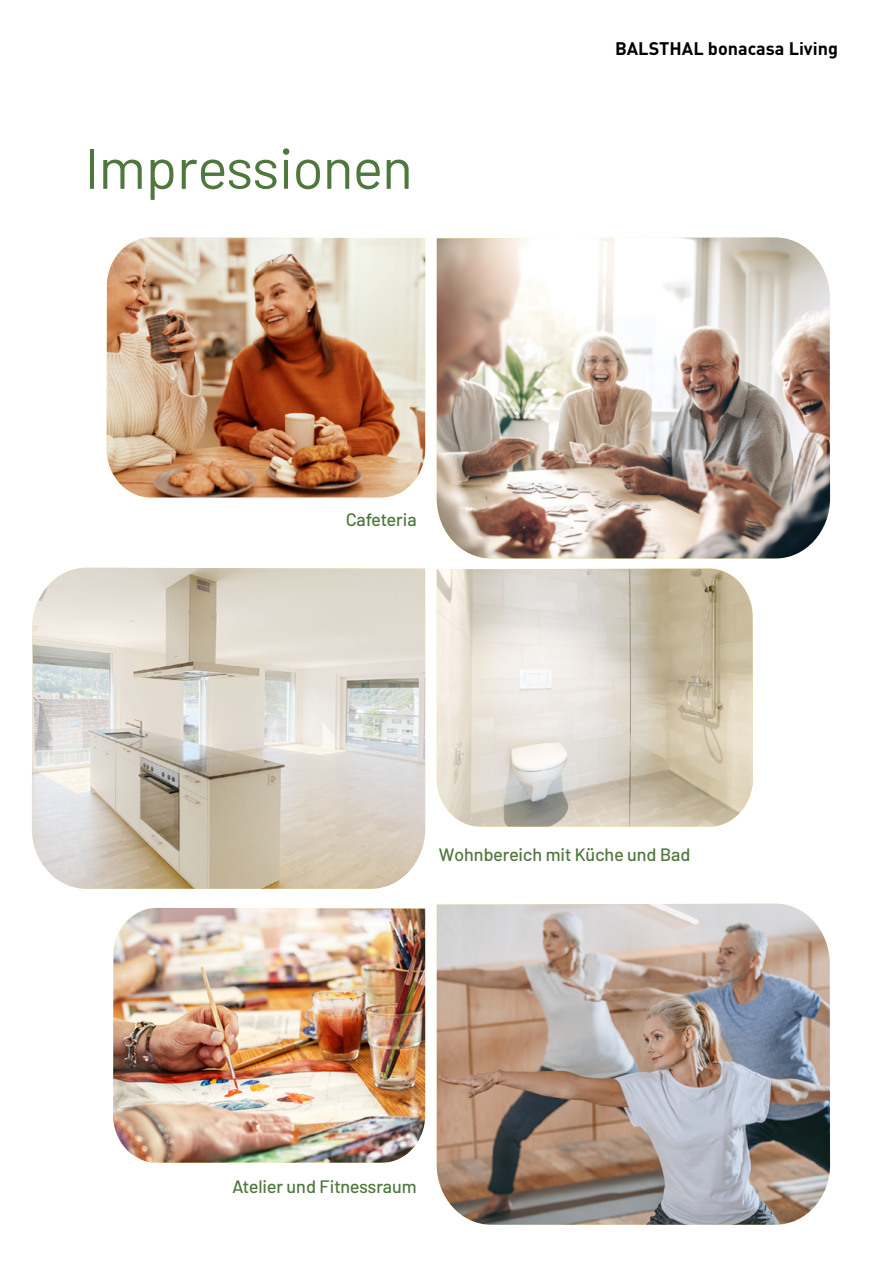
<style>
.page{position:relative;width:893px;height:1263px;background:#fff}
.page>*{position:absolute;margin:0;border:0;box-sizing:border-box;transform-origin:0 0}
.t1{font:57px "Barlow";color:#50773e}
.t2{font:500 18px "Barlow";color:#50773e}
.t3{font:700 18px "DIN Pro";color:#000}
</style>
<div class="page">
<img style="left:437px;top:237px;width:393px;height:321px">
<img style="left:113px;top:908px;width:312px;height:255px">
<img style="left:32px;top:568px;width:393px;height:321px">
<img style="left:107px;top:237px;width:318px;height:260px">
<img style="left:437px;top:904px;width:393px;height:321px">
<img style="left:437px;top:568px;width:316px;height:259px">
<h1 class="t1" style="left:85px;top:127px;width:329px">Impressionen</h1>
<p class="t2" style="left:346px;top:507px;width:72px">Cafeteria</p>
<p class="t3" style="left:615px;top:33px;width:224px">BALSTHAL bonacasa Living</p>
<p class="t2" style="left:439px;top:842px;width:253px">Wohnbereich mit Küche und Bad</p>
<p class="t2" style="left:232px;top:1173px;width:186px">Atelier und Fitnessraum</p>
</div>
